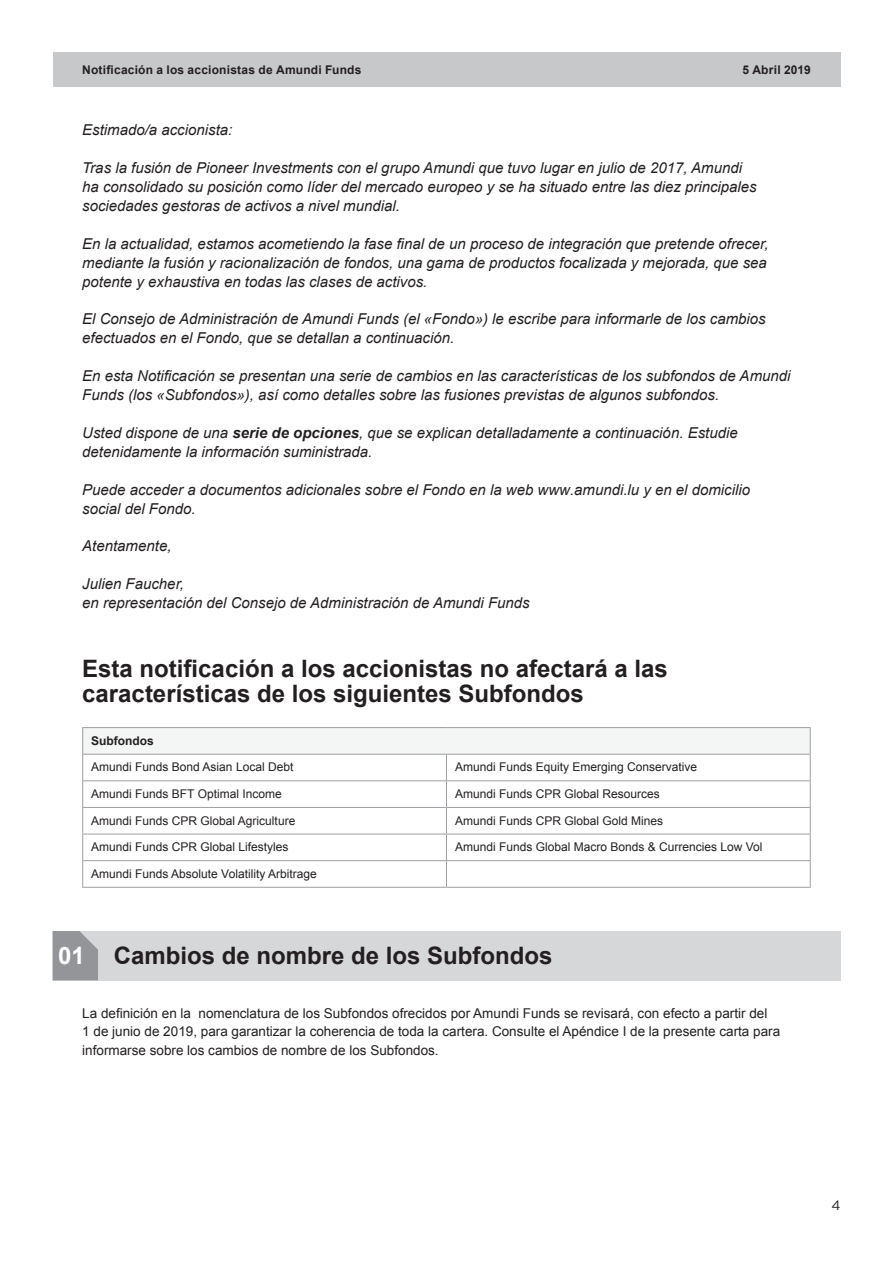
<style>
.page{position:relative;width:893px;height:1263px;background:#fff}
.page>*{position:absolute;margin:0;border:0;box-sizing:border-box;transform-origin:0 0}
.t1{font:700 24px/25.5px "Arial";color:#231f20}
.t2{font:italic 15px/18.9px "Arial";color:#231f20}
.t3{font:13.5px/18.9px "Arial";color:#231f20}
.t4{font:13.5px "Gotham";color:#231f20}
.t5{font:12px "Arial";color:#231f20}
.t6{font:700 12px "Arial";letter-spacing:.015em;color:#231f20}
.s1{font-weight:700}
.s2{color:#fff}
</style>
<div class="page">
<div style="left:53px;top:53px;width:787px;height:34px;background:#c7c8ca"></div>
<div style="left:83px;top:728px;width:727px;height:26px;background:#f4f5f5"></div>
<hr style="left:82px;top:727px;width:364px;height:1px;background:#9d9fa2">
<hr style="left:446px;top:727px;width:365px;height:1px;background:#9d9fa2">
<hr style="left:82px;top:754px;width:364px;height:1px;background:#9d9fa2">
<hr style="left:446px;top:754px;width:365px;height:1px;background:#9d9fa2">
<hr style="left:82px;top:780px;width:364px;height:1px;background:#9d9fa2">
<hr style="left:446px;top:780px;width:365px;height:1px;background:#9d9fa2">
<hr style="left:82px;top:807px;width:364px;height:1px;background:#9d9fa2">
<hr style="left:446px;top:807px;width:365px;height:1px;background:#9d9fa2">
<hr style="left:82px;top:833px;width:364px;height:1px;background:#9d9fa2">
<hr style="left:446px;top:833px;width:365px;height:1px;background:#9d9fa2">
<hr style="left:82px;top:860px;width:364px;height:1px;background:#9d9fa2">
<svg style="left:82px;top:728px;width:1px;height:159px"></svg>
<hr style="left:446px;top:860px;width:365px;height:1px;background:#9d9fa2">
<svg style="left:446px;top:755px;width:1px;height:132px"></svg>
<svg style="left:810px;top:728px;width:1px;height:159px"></svg>
<hr style="left:82px;top:887px;width:364px;height:1px;background:#9d9fa2">
<hr style="left:446px;top:887px;width:365px;height:1px;background:#9d9fa2">
<div style="left:53px;top:931px;width:787px;height:49px;background:#d6d7d9"></div>
<svg style="left:53px;top:931px;width:45px;height:49px;background:#989a9d"></svg>
<p class="t6" style="left:82px;top:62px;width:281px">Notificación a los accionistas de Amundi Funds</p>
<p class="t6" style="left:742px;top:62px;width:70px">5 Abril 2019</p>
<p class="t2" style="left:82px;top:121px;width:152px">Estimado/a accionista:</p>
<p class="t2" style="left:82px;top:159px;width:676px">Tras la fusión de Pioneer Investments con el grupo Amundi que tuvo lugar en julio de 2017, Amundi ha consolidado su posición como líder del mercado europeo y se ha situado entre las diez principales sociedades gestoras de activos a nivel mundial.</p>
<p class="t2" style="left:82px;top:234px;width:688px;text-align:justify">En la actualidad, estamos acometiendo la fase final de un proceso de integración que pretende ofrecer, mediante la fusión y racionalización de fondos, una gama de productos focalizada y mejorada, que sea potente y exhaustiva en todas las clases de activos.</p>
<p class="t2" style="left:82px;top:310px;width:685px">El Consejo de Administración de Amundi Funds (el «Fondo») le escribe para informarle de los cambios efectuados en el Fondo, que se detallan a continuación.</p>
<p class="t2" style="left:82px;top:367px;width:710px">En esta Notificación se presentan una serie de cambios en las características de los subfondos de Amundi<br>Funds (los «Subfondos»), así como detalles sobre las fusiones previstas de algunos subfondos.</p>
<p class="t2" style="left:82px;top:423px;width:657px">Usted dispone de una <span class="s1">serie de opciones</span>, que se explican detalladamente a continuación. Estudie detenidamente la información suministrada.</p>
<p class="t2" style="left:82px;top:480px;width:669px">Puede acceder a documentos adicionales sobre el Fondo en la web www.amundi.lu y en el domicilio social del Fondo.</p>
<p class="t2" style="left:82px;top:537px;width:91px">Atentamente,</p>
<p class="t2" style="left:82px;top:575px;width:449px">Julien Faucher,<br>en representación del Consejo de Administración de Amundi Funds</p>
<h1 class="t1" style="left:82px;top:656px;width:587px">Esta notificación a los accionistas no afectará a las características de los siguientes Subfondos</h1>
<p class="t6" style="left:91px;top:733px;width:64px">Subfondos</p>
<p class="t5" style="left:91px;top:759px;width:204px">Amundi Funds Bond Asian Local Debt</p>
<p class="t5" style="left:455px;top:759px;width:244px">Amundi Funds Equity Emerging Conservative</p>
<p class="t5" style="left:91px;top:786px;width:192px">Amundi Funds BFT Optimal Income</p>
<p class="t5" style="left:455px;top:786px;width:206px">Amundi Funds CPR Global Resources</p>
<p class="t5" style="left:91px;top:812px;width:206px">Amundi Funds CPR Global Agriculture</p>
<p class="t5" style="left:455px;top:812px;width:210px">Amundi Funds CPR Global Gold Mines</p>
<p class="t5" style="left:91px;top:839px;width:199px">Amundi Funds CPR Global Lifestyles</p>
<p class="t5" style="left:455px;top:839px;width:309px">Amundi Funds Global Macro Bonds &amp; Currencies Low Vol</p>
<p class="t5" style="left:91px;top:866px;width:227px">Amundi Funds Absolute Volatility Arbitrage</p>
<h1 class="t1" style="left:58px;top:944px;width:496px"><span class="s2">01</span> Cambios de nombre de los Subfondos</h1>
<p class="t3" style="left:82px;top:1003px;width:699px">La definición en la nomenclatura de los Subfondos ofrecidos por Amundi Funds se revisará, con efecto a partir del<br>1 de junio de 2019, para garantizar la coherencia de toda la cartera. Consulte el Apéndice I de la presente carta para informarse sobre los cambios de nombre de los Subfondos.</p>
<p class="t4" style="left:831px;top:1197px;width:11px">4</p>
</div>
